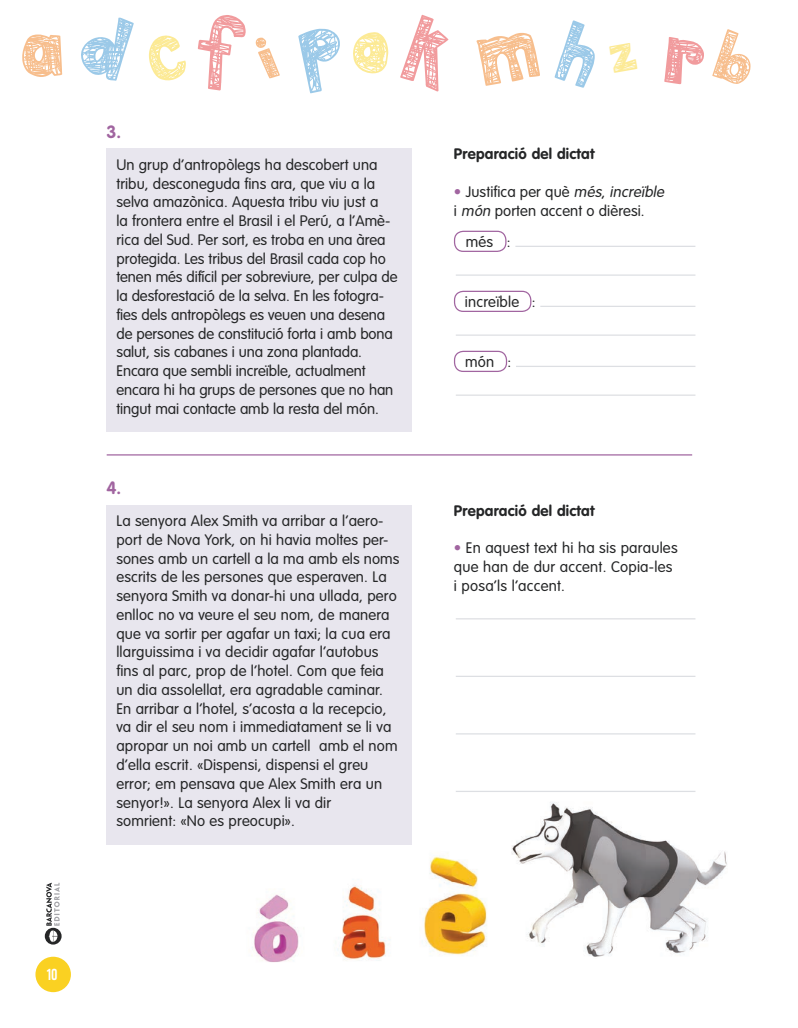
<style>
.page{position:relative;width:798px;height:1028px;background:#fff}
.page>*{position:absolute;margin:0;border:0;box-sizing:border-box;transform-origin:0 0}
.t1{font:700 17.5px "VAG Rounded Std";color:#a165a0}
.t2{font:300 15px/18.8px "VAG Rounded Std";letter-spacing:.01em;color:#252627}
.t3{font:700 15px "VAG Rounded Std";letter-spacing:.015em;color:#252627}
.t4{font:700 15px "Heading Pro";color:#fff}
.s1{color:#a165a0}
.s2{font-style:italic}
</style>
<div class="page">
<img style="left:208px;top:792px;width:519px;height:170px">
<hr style="left:107px;top:454px;width:585px;height:1px;background:#a165a0">
<div style="left:106px;top:148px;width:305px;height:284px;background:#e8e6ee"></div>
<div style="left:106px;top:504px;width:305px;height:340px;background:#e8e6ee"></div>
<div style="left:454px;top:231px;width:52px;height:21px;border:1px solid #a165a0;border-radius:9px"></div>
<hr style="left:515px;top:246px;width:180px;height:1px;background:#dddfe3">
<hr style="left:455px;top:274px;width:240px;height:2px;background:#dddfe3">
<div style="left:454px;top:291px;width:77px;height:21px;border:1px solid #a165a0;border-radius:9px"></div>
<hr style="left:540px;top:306px;width:155px;height:1px;background:#dddfe3">
<hr style="left:455px;top:334px;width:240px;height:2px;background:#dddfe3">
<div style="left:454px;top:351px;width:53px;height:21px;border:1px solid #a165a0;border-radius:9px"></div>
<hr style="left:516px;top:366px;width:179px;height:1px;background:#dddfe3">
<hr style="left:455px;top:394px;width:240px;height:2px;background:#dddfe3">
<hr style="left:455px;top:618px;width:240px;height:1px;background:#dddfe3">
<hr style="left:455px;top:675px;width:240px;height:2px;background:#dddfe3">
<hr style="left:455px;top:733px;width:240px;height:1px;background:#dddfe3">
<hr style="left:455px;top:790px;width:240px;height:2px;background:#dddfe3">
<div style="left:35px;top:956px;width:36px;height:36px;background:#fad122;border-radius:50%"></div>
<svg style="left:45px;top:882px;width:17px;height:62px"></svg>
<p class="t1" style="left:106px;top:121px;width:16px">3.</p>
<p class="t2" style="left:116px;top:156px;width:282px">Un grup d’antropòlegs ha descobert una tribu, desconeguda fins ara, que viu a la selva amazònica. Aquesta tribu viu just a<br>la frontera entre el Brasil i el Perú, a l’Amè&shy;rica del Sud. Per sort, es troba en una àrea protegida. Les tribus del Brasil cada cop ho tenen més difícil per sobreviure, per culpa de la desforestació de la selva. En les fotogra&shy;fies dels antropòlegs es veuen una desena de persones de constitució forta i amb bona salut, sis cabanes i una zona plantada.<br>Encara que sembli increïble, actualment encara hi ha grups de persones que no han tingut mai contacte amb la resta del món.</p>
<p class="t1" style="left:106px;top:477px;width:16px">4.</p>
<p class="t2" style="left:116px;top:512px;width:284px">La senyora Alex Smith va arribar a l’aero&shy;port de Nova York, on hi havia moltes per&shy;sones amb un cartell a la ma amb els noms escrits de les persones que esperaven. La senyora Smith va donar-hi una ullada, pero enlloc no va veure el seu nom, de manera que va sortir per agafar un taxi; la cua era llarguissima i va decidir agafar l’autobus fins al parc, prop de l’hotel. Com que feia un dia assolellat, era agradable caminar.<br>En arribar a l’hotel, s’acosta a la recepcio, va dir el seu nom i immediatament se li va apropar un noi amb un cartell amb el nom d’ella escrit. «Dispensi, dispensi el greu error; em pensava que Alex Smith era un senyor!». La senyora Alex li va dir<br>somrient: «No es preocupi».</p>
<p class="t3" style="left:453px;top:145px;width:142px">Preparació del dictat</p>
<p class="t2" style="left:453px;top:183px;width:215px"><span class="s1">•</span> Justifica per què <span class="s2">més</span>, <span class="s2">increïble </span>i <span class="s2">món</span> porten accent o dièresi.</p>
<p class="t2" style="left:465px;top:233px;width:46px">més :</p>
<p class="t2" style="left:464px;top:293px;width:72px">increïble :</p>
<p class="t2" style="left:465px;top:353px;width:48px">món :</p>
<p class="t3" style="left:454px;top:501px;width:142px">Preparació del dictat</p>
<p class="t2" style="left:454px;top:539px;width:225px"><span class="s1">•</span> En aquest text hi ha sis paraules que han de dur accent. Copia-les i posa’ls l’accent.</p>
<p class="t4" style="left:47px;top:965px;width:12px">10</p>
</div>
